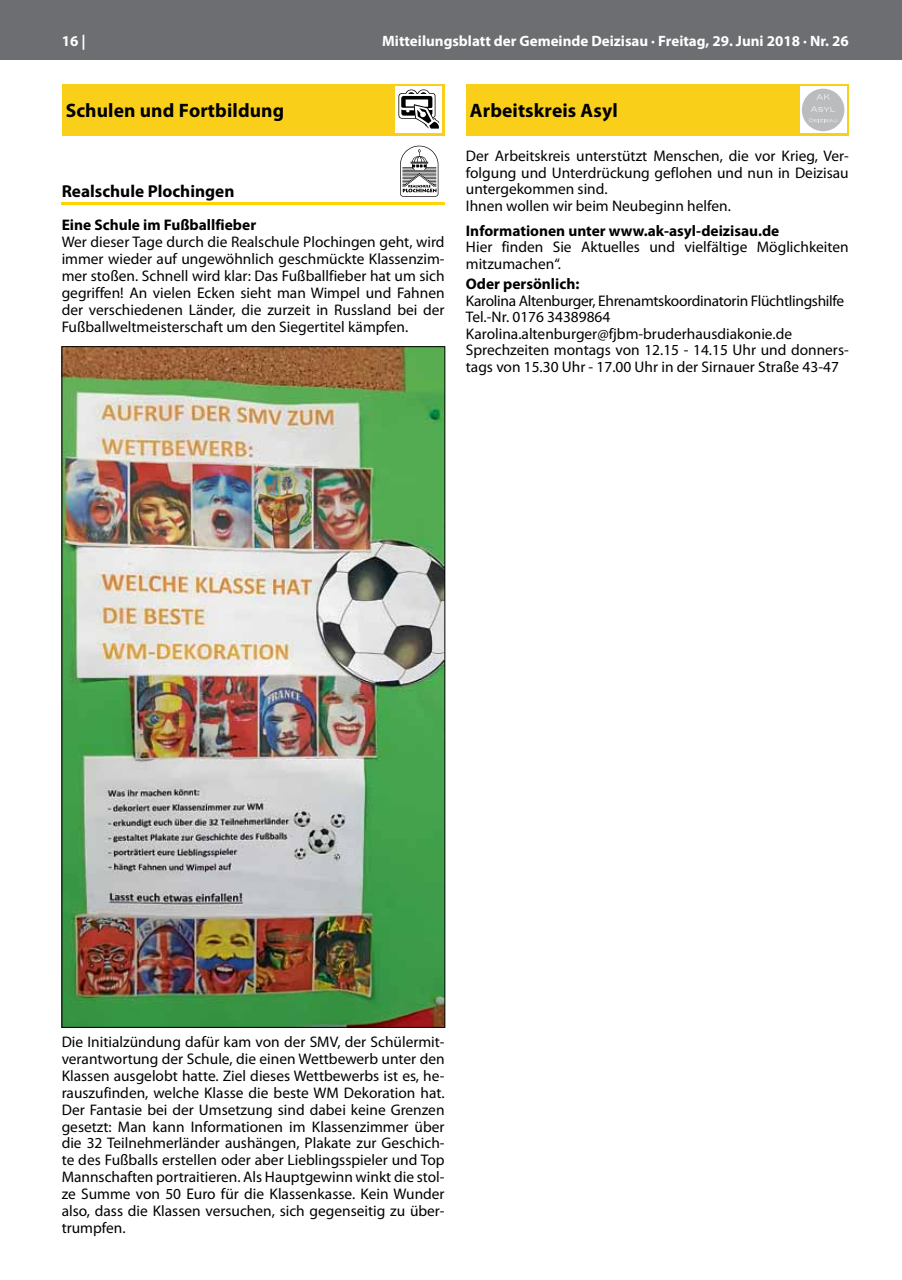
<style>
.page{position:relative;width:902px;height:1280px;background:#fff}
.page>*{position:absolute;margin:0;border:0;box-sizing:border-box;transform-origin:0 0}
.t1{font:700 19.5px "Myriad Pro";letter-spacing:.005em;color:#000}
.t2{font:700 17.25px "Myriad Pro";color:#000}
.t3{font:15.3px/17px "Myriad Pro";color:#000}
.t4{font:700 15.3px "Myriad Pro";color:#000}
.t5{font:700 15px "Myriad Pro";color:#fff}
</style>
<div class="page">
<div style="left:0;top:0;width:901px;height:60px;background:#6d6e71"></div>
<div style="left:62px;top:84px;width:382px;height:51px;background:#facf1a"></div>
<div style="left:395px;top:87px;width:47px;height:46px;background:#fff"></div>
<svg style="left:398px;top:89px;width:41px;height:40px"></svg>
<svg style="left:400px;top:146px;width:38px;height:51px"></svg>
<hr style="left:62px;top:202px;width:383px;height:2px;background:#ffd400">
<img style="left:64px;top:348px;width:379px;height:677px">
<div style="left:466px;top:84px;width:382px;height:51px;background:#facf1a"></div>
<div style="left:799px;top:87px;width:47px;height:46px;background:#fff"></div>
<div style="left:801px;top:89px;width:43px;height:42px;background:#babcbe;border-radius:50%"></div>
<svg style="left:816px;top:94px;width:14px;height:6px"></svg>
<svg style="left:809px;top:106px;width:28px;height:16px"></svg>
<p class="t5" style="left:62px;top:31px;width:25px">16 |</p>
<p class="t5" style="left:382px;top:31px;width:468px">Mitteilungsblatt der Gemeinde Deizisau · Freitag, 29. Juni 2018 · Nr. 26</p>
<p class="t1" style="left:66px;top:100px;width:220px">Schulen und Fortbildung</p>
<p class="t2" style="left:62px;top:182px;width:174px">Realschule Plochingen</p>
<p class="t4" style="left:62px;top:215px;width:196px">Eine Schule im Fußballfieber</p>
<p class="t3" style="left:62px;top:233px;width:384px;text-align:justify">Wer dieser Tage durch die Realschule Plochingen geht, wird immer wieder auf ungewöhnlich geschmückte Klassenzim&shy;mer stoßen. Schnell wird klar: Das Fußballfieber hat um sich gegriffen! An vielen Ecken sieht man Wimpel und Fahnen der verschiedenen Länder, die zurzeit in Russland bei der Fußballweltmeisterschaft um den Siegertitel kämpfen.</p>
<p class="t1" style="left:470px;top:100px;width:149px">Arbeitskreis Asyl</p>
<p class="t3" style="left:466px;top:147px;width:384px;line-height:16.5px">Der Arbeitskreis unterstützt Menschen, die vor Krieg, Ver&shy;folgung und Unterdrückung geflohen und nun in Deizisau untergekommen sind.<br>Ihnen wollen wir beim Neubeginn helfen.</p>
<p class="t4" style="left:466px;top:220px;width:315px">Informationen unter www.ak-asyl-deizisau.de</p>
<p class="t3" style="left:466px;top:238px;width:384px;line-height:16.5px">Hier finden Sie Aktuelles und vielfältige Möglichkeiten mitzumachen“.</p>
<p class="t4" style="left:466px;top:274px;width:115px">Oder persönlich:</p>
<p class="t3" style="left:466px;top:292px;width:384px;line-height:16.5px">Karolina Altenburger, Ehrenamtskoordinatorin Flüchtlingshilfe Tel.-Nr. 0176 34389864<br>Karolina.altenburger@fjbm-bruderhausdiakonie.de Sprechzeiten montags von 12.15 - 14.15 Uhr und donners&shy;tags von 15.30 Uhr - 17.00 Uhr in der Sirnauer Straße 43-47</p>
<p class="t3" style="left:62px;top:1033px;width:384px;text-align:justify">Die Initialzündung dafür kam von der SMV, der Schülermit&shy;verantwortung der Schule, die einen Wettbewerb unter den Klassen ausgelobt hatte. Ziel dieses Wettbewerbs ist es, he&shy;rauszufinden, welche Klasse die beste WM Dekoration hat.<br>Der Fantasie bei der Umsetzung sind dabei keine Grenzen gesetzt: Man kann Informationen im Klassenzimmer über die 32 Teilnehmerländer aushängen, Plakate zur Geschich&shy;te des Fußballs erstellen oder aber Lieblingsspieler und Top Mannschaften portraitieren. Als Hauptgewinn winkt die stol&shy;ze Summe von 50 Euro für die Klassenkasse. Kein Wunder also, dass die Klassen versuchen, sich gegenseitig zu über&shy;trumpfen.</p>
</div>
